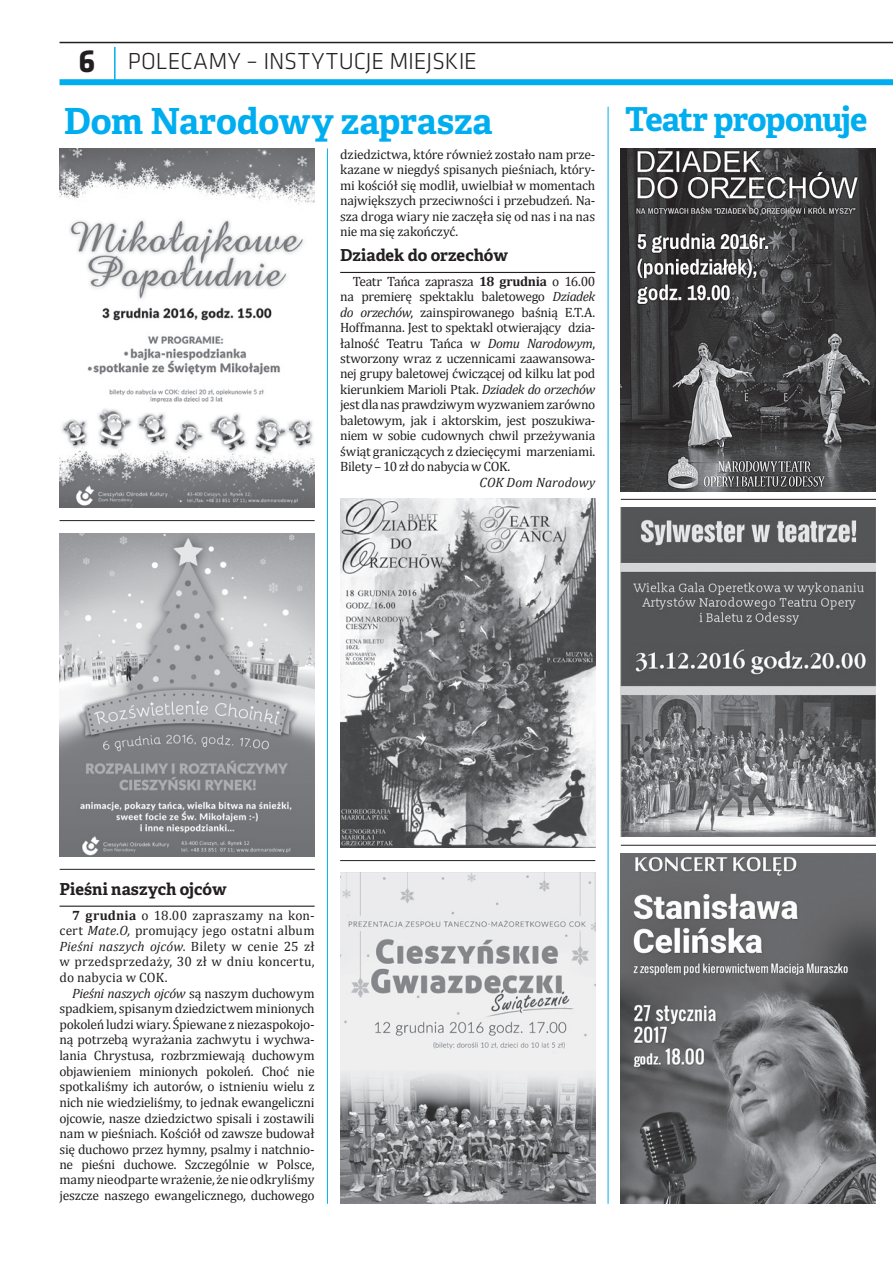
<style>
.page{position:relative;width:893px;height:1263px;background:#fff}
.page>*{position:absolute;margin:0;border:0;box-sizing:border-box;transform-origin:0 0}
.t1{font:700 36px "Adelle Basic";letter-spacing:-.005em;color:#00aeef}
.t2{font:700 33px "Adelle Basic";letter-spacing:-.035em;color:#00aeef}
.t3{font:300 24px "Klavika";letter-spacing:-.005em;color:#231f20}
.t4{font:700 16.5px "Adelle Basic";color:#231f20}
.t5{font:13.5px/15.6px "Cambria";letter-spacing:-.01em;color:#231f20;text-align:justify}
.t6{font:italic 13.5px "Cambria";letter-spacing:.005em;color:#231f20}
.s1{font-weight:700;font-size:33px}
.s2{font-weight:700}
.s3{font-style:italic}
</style>
<div class="page">
<hr style="left:114px;top:47px;width:2px;height:35px;background:#00aeef">
<div style="left:60px;top:79px;width:833px;height:6px;background:#00aeef"></div>
<hr style="left:60px;top:42px;width:833px;height:1px;background:#231f20">
<hr style="left:327px;top:148px;width:1px;height:1056px;background:#00aeef">
<hr style="left:60px;top:520px;width:255px;height:1px;background:#231f20">
<hr style="left:608px;top:107px;width:1px;height:1097px;background:#00aeef">
<hr style="left:60px;top:906px;width:255px;height:1px;background:#231f20">
<hr style="left:340px;top:272px;width:255px;height:1px;background:#231f20">
<img style="left:60px;top:148px;width:255px;height:359px">
<img style="left:340px;top:498px;width:255px;height:349px">
<img style="left:621px;top:148px;width:255px;height:343px">
<hr style="left:621px;top:845px;width:255px;height:1px;background:#231f20">
<hr style="left:340px;top:860px;width:255px;height:1px;background:#231f20">
<img style="left:340px;top:872px;width:255px;height:332px">
<img style="left:60px;top:534px;width:255px;height:322px">
<hr style="left:60px;top:869px;width:255px;height:1px;background:#231f20">
<hr style="left:621px;top:499px;width:255px;height:1px;background:#231f20">
<img style="left:621px;top:507px;width:255px;height:330px">
<img style="left:621px;top:854px;width:255px;height:350px">
<h3 class="t3" style="left:79px;top:46px;width:400px"><span class="s1">6</span> POLECAMY – INSTYTUCJE MIEJSKIE</h3>
<h1 class="t1" style="left:64px;top:98px;width:430px">Dom Narodowy zaprasza</h1>
<h2 class="t2" style="left:625px;top:99px;width:244px">Teatr proponuje</h2>
<p class="t5" style="left:340px;top:147px;width:257px">dziedzictwa, które również zostało nam prze&shy;kazane w niegdyś spisanych pieśniach, który&shy;mi kościół się modlił, uwielbiał w momentach największych przeciwności i przebudzeń. Na&shy;sza droga wiary nie zaczęła się od nas i na nas nie ma się zakończyć.</p>
<p class="t4" style="left:340px;top:245px;width:169px">Dziadek do orzechów</p>
<p class="t5" style="left:340px;top:273px;width:257px;text-indent:13px">Teatr Tańca zaprasza <span class="s2">18 grudnia</span> o 16.00 na premierę spektaklu baletowego <span class="s3">Dziadek do orzechów</span>, zainspirowanego baśnią E.T.A.<br>Hoffmanna. Jest to spektakl otwierający dzia&shy;łalność Teatru Tańca w <span class="s3">Domu Narodowym</span>, stworzony wraz z uczennicami zaawansowa&shy;nej grupy baletowej ćwiczącej od kilku lat pod kierunkiem Marioli Ptak. <span class="s3">Dziadek do orzechów </span>jest dla nas prawdziwym wyzwaniem zarówno baletowym, jak i aktorskim, jest poszukiwa&shy;niem w sobie cudownych chwil przeżywania świąt graniczących z dziecięcymi marzeniami.<br>Bilety – 10 zł do nabycia w COK.</p>
<p class="t6" style="left:480px;top:474px;width:117px">COK Dom Narodowy</p>
<p class="t4" style="left:60px;top:878px;width:169px">Pieśni naszych ojców</p>
<p class="t5" style="left:60px;top:907px;width:257px;text-indent:13px"><span class="s2">7 grudnia</span> o 18.00 zapraszamy na kon&shy;cert <span class="s3">Mate.O,</span> promujący jego ostatni album <span class="s3">Pieśni naszych ojców</span>. Bilety w cenie 25 zł w przedsprzedaży, 30 zł w dniu koncertu, do nabycia w COK.</p>
<p class="t5" style="left:59px;top:985px;width:257px;text-indent:13px"><span class="s3">Pieśni naszych ojców</span> są naszym duchowym spadkiem, spisanym dziedzictwem minionych pokoleń ludzi wiary. Śpiewane z niezaspokojo&shy;ną potrzebą wyrażania zachwytu i wychwa&shy;lania Chrystusa, rozbrzmiewają duchowym objawieniem minionych pokoleń. Choć nie spotkaliśmy ich autorów, o istnieniu wielu z nich nie wiedzieliśmy, to jednak ewangeliczni ojcowie, nasze dziedzictwo spisali i zostawili nam w pieśniach. Kościół od zawsze budował się duchowo przez hymny, psalmy i natchnio&shy;ne pieśni duchowe. Szczególnie w Polsce, mamy nieodparte wrażenie, że nie odkryliśmy jeszcze naszego ewangelicznego, duchowego</p>
</div>
